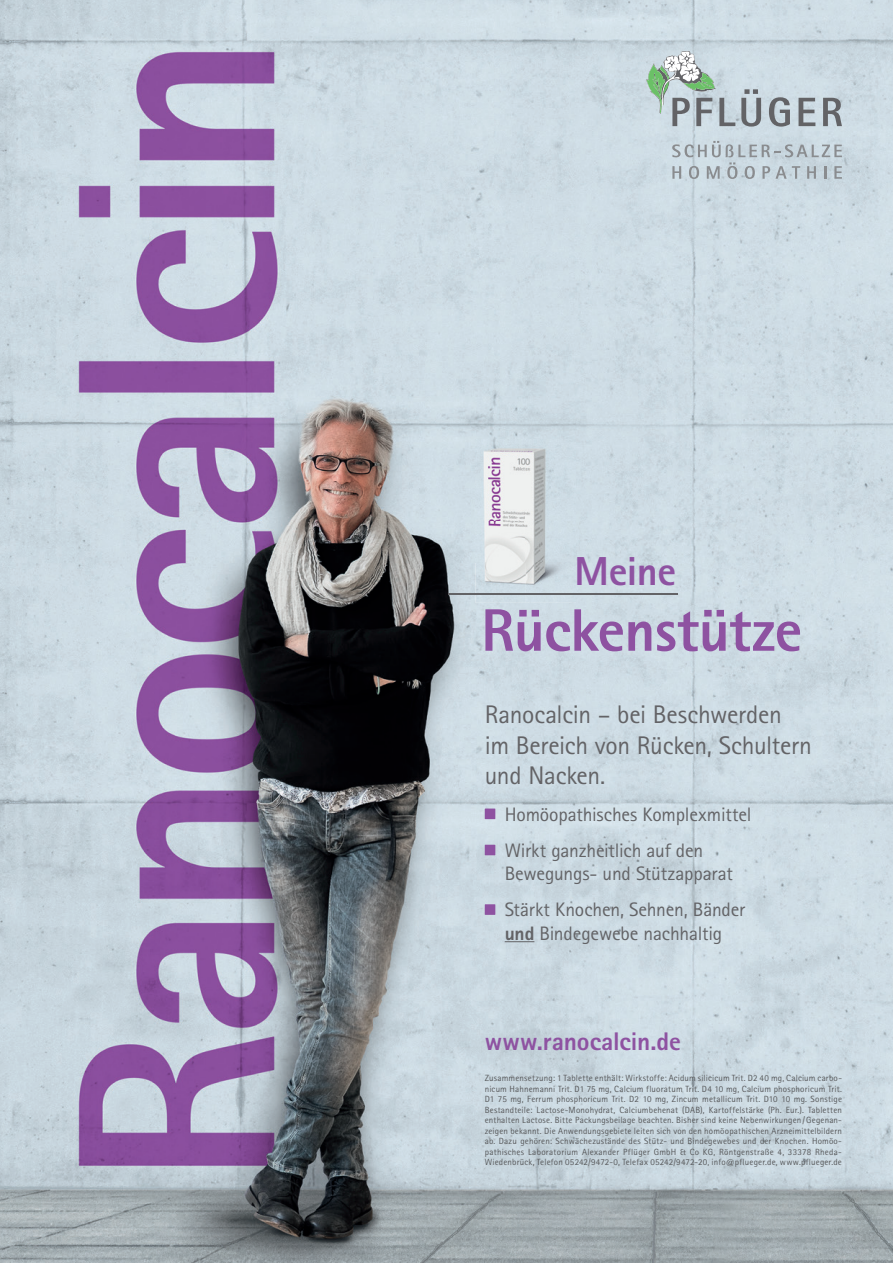
<style>
.page{position:relative;width:893px;height:1263px;background:#fff}
.page>*{position:absolute;margin:0;border:0;box-sizing:border-box;transform-origin:0 0}
.t1{font:800 60px "Rotis Sans Serif";letter-spacing:-.015em;color:#8e52a1}
.t2{font:800 40.5px "Rotis Sans Serif";letter-spacing:-.01em;color:#8e52a1}
.t3{font:25.5px/30.6px "Rotis Sans Serif";letter-spacing:-.01em;color:#636366}
.t4{font:800 25.5px "Rotis Sans Serif";letter-spacing:-.005em;color:#8e52a1}
.t5{font:19.5px/36.2px "Rotis Sans Serif";letter-spacing:-.01em;color:#636366}
.t6{font:9px/10.5px "Rotis Sans Serif";letter-spacing:.02em;color:#57585a;text-align:justify}
.s1{font-weight:800}
</style>
<div class="page">
<img style="left:0;top:0;width:893px;height:1263px">
<svg style="left:505px;top:941px;width:29px;height:1px"></svg>
<div style="left:485px;top:808px;width:10px;height:11px;background:#8e52a1"></div>
<div style="left:485px;top:845px;width:10px;height:10px;background:#8e52a1"></div>
<div style="left:485px;top:904px;width:10px;height:11px;background:#8e52a1"></div>
<hr style="left:449px;top:594px;width:229px;height:1px;background:#636366">
<img style="left:476px;top:440px;width:100px;height:163px">
<img style="left:476px;top:594px;width:100px;height:1px">
<svg style="left:741px;top:89px;width:20px;height:38px"></svg>
<svg style="left:769px;top:97px;width:21px;height:30px"></svg>
<svg style="left:798px;top:98px;width:17px;height:28px"></svg>
<svg style="left:823px;top:98px;width:19px;height:28px"></svg>
<svg style="left:672px;top:141px;width:170px;height:38px;background:#bdc8d0"></svg>
<svg style="left:646px;top:51px;width:89px;height:75px;background:#b7c7c5"></svg>
<h2 class="t2" style="left:574px;top:545px;width:103px">Meine</h2>
<h1 class="t1" style="left:481px;top:592px;width:323px">Rückenstütze</h1>
<h3 class="t3" style="left:485px;top:699px;width:329px">Ranocalcin – bei Beschwerden im Bereich von Rücken, Schultern und Nacken.</h3>
<h3 class="t5" style="left:505px;top:796px;width:248px">Homöopathisches Komplexmittel<br>Wirkt ganzheitlich auf den</h3>
<h3 class="t5" style="left:505px;top:855px;width:242px">Bewegungs- und Stützapparat<br>Stärkt Knochen, Sehnen, Bänder</h3>
<h3 class="t5" style="left:505px;top:915px;width:219px"><span class="s1">und</span> Bindegewebe nachhaltig</h3>
<h3 class="t4" style="left:485px;top:1025px;width:198px">www.ranocalcin.de</h3>
<p class="t6" style="left:485px;top:1073px;width:359px">Zusammensetzung: 1 Tablette enthält: Wirkstoffe: Acidum silicicum Trit. D2 40 mg, Calcium carbo&shy;nicum Hahnemanni Trit. D1 75 mg, Calcium fluoratum Trit. D4 10 mg, Calcium phosphoricum Trit.<br>D1 75 mg, Ferrum phosphoricum Trit. D2 10 mg, Zincum metallicum Trit. D10 10 mg. Sonstige Bestandteile: Lactose-Monohydrat, Calciumbehenat (DAB), Kartoffelstärke (Ph. Eur.). Tabletten enthalten Lactose. Bitte Packungsbeilage beachten. Bisher sind keine Nebenwirkungen / Gegenan&shy;zeigen bekannt. Die Anwendungsgebiete leiten sich von den homöopathischen Arzneimittelbildern ab. Dazu gehören: Schwächezustände des Stütz- und Bindegewebes und der Knochen. Homöo&shy;pathisches Laboratorium Alexander Pflüger GmbH &amp; Co KG, Röntgenstraße 4, 33378 Rheda-Wiedenbrück, Telefon 05242/9472-0, Telefax 05242/9472-20, info@pflueger.de, www.pflueger.de</p>
</div>
